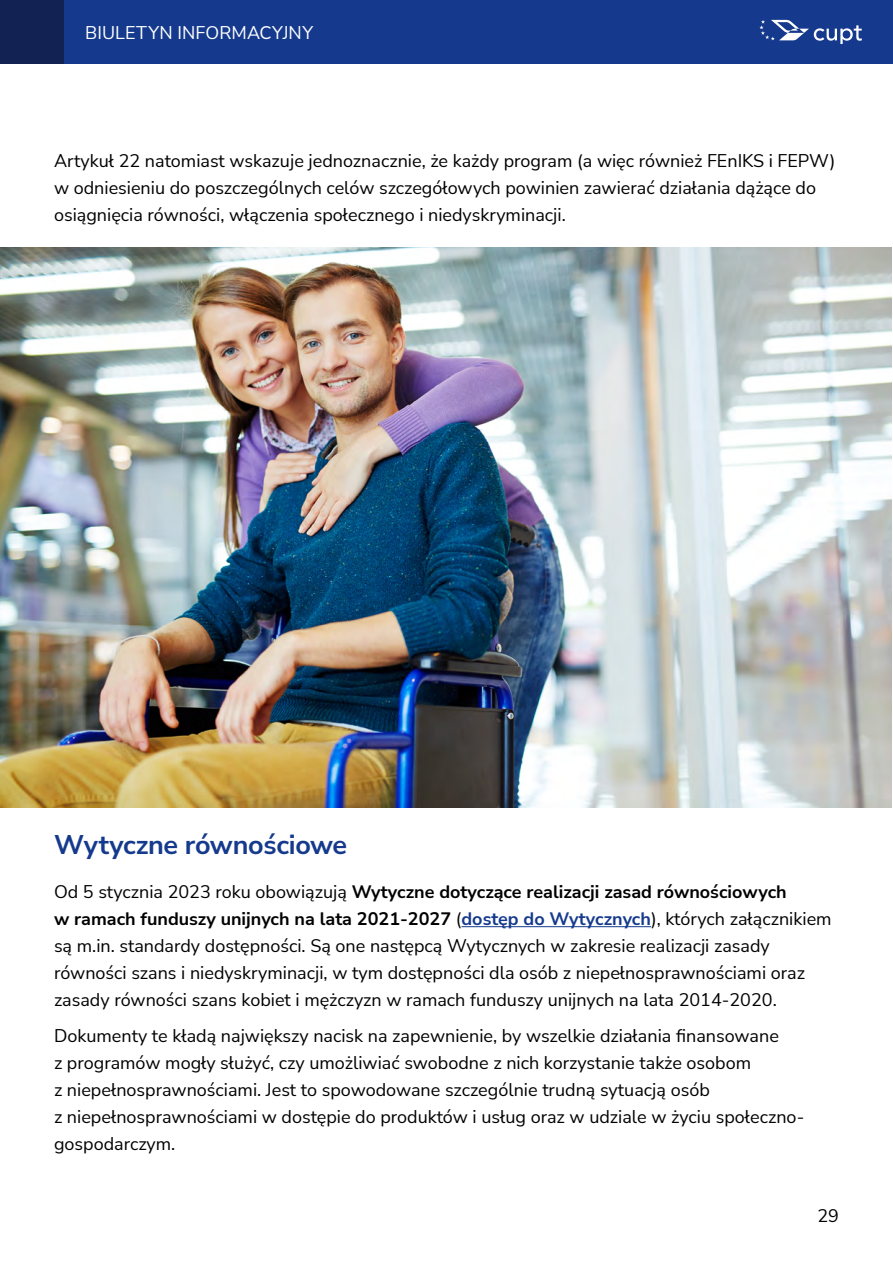
<style>
.page{position:relative;width:893px;height:1263px;background:#fff}
.page>*{position:absolute;margin:0;border:0;box-sizing:border-box;transform-origin:0 0}
.Podtytuł{font:700 27px "Nunito Sans";letter-spacing:-.015em;color:#153a8d}
.aktualności_treść{font:18px/27px "Nunito Sans";color:#000}
.t1{font:18px "Nunito Sans";letter-spacing:.005em;color:#fff}
.s1{font-weight:700}
.s2{font-weight:700;color:#153a8d}
</style>
<div class="page">
<hr style="left:461px;top:926px;width:190px;height:1px;background:#153a8d">
<img style="left:0;top:248px;width:891px;height:560px">
<div style="left:38px;top:0;width:855px;height:64px;background:#153a8d"></div>
<div style="left:0;top:0;width:64px;height:64px;background:#122252"></div>
<svg style="left:759px;top:20px;width:103px;height:24px"></svg>
<p class="t1" style="left:85px;top:20px;width:229px">BIULETYN INFORMACYJNY</p>
<p class="aktualności_treść" style="left:54px;top:147px;width:783px">Artykuł 22 natomiast wskazuje jednoznacznie, że każdy program (a więc również FEnIKS i FEPW) w odniesieniu do poszczególnych celów szczegółowych powinien zawierać działania dążące do osiągnięcia równości, włączenia społecznego i niedyskryminacji.</p>
<p class="Podtytuł" style="left:54px;top:826px;width:295px">Wytyczne równościowe</p>
<p class="aktualności_treść" style="left:54px;top:878px;width:779px">Od 5 stycznia 2023 roku obowiązują <span class="s1">Wytyczne dotyczące realizacji zasad równościowych<br>w ramach funduszy unijnych na lata 2021-2027</span> (<span class="s2">dostęp do Wytycznych</span>), których załącznikiem są m.in. standardy dostępności. Są one następcą Wytycznych w zakresie realizacji zasady równości szans i niedyskryminacji, w tym dostępności dla osób z niepełnosprawnościami oraz zasady równości szans kobiet i mężczyzn w ramach funduszy unijnych na lata 2014-2020.</p>
<p class="aktualności_treść" style="left:54px;top:1021px;width:752px">Dokumenty te kładą największy nacisk na zapewnienie, by wszelkie działania finansowane<br>z programów mogły służyć, czy umożliwiać swobodne z nich korzystanie także osobom<br>z niepełnosprawnościami. Jest to spowodowane szczególnie trudną sytuacją osób<br>z niepełnosprawnościami w dostępie do produktów i usług oraz w udziale w życiu społeczno&shy;gospodarczym.</p>
<p class="aktualności_treść" style="left:817px;top:1201px;width:23px">29</p>
</div>
